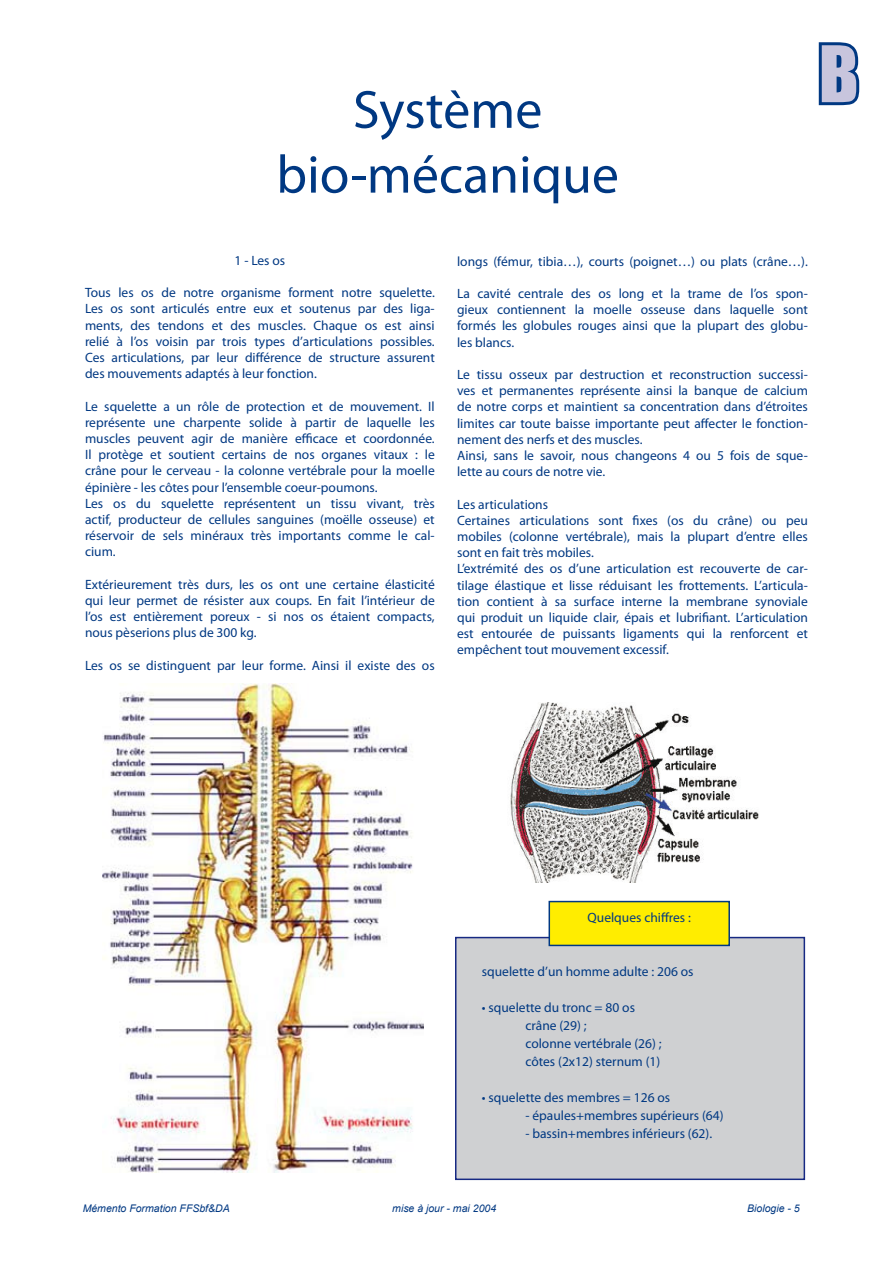
<style>
.page{position:relative;width:893px;height:1263px;background:#fff}
.page>*{position:absolute;margin:0;border:0;box-sizing:border-box;transform-origin:0 0}
.t1{font:72px "Impact";color:#c8c5dd}
.t2{font:54px/64.8px "Myriad Pro";color:#003882;text-align:center}
.t3{font:13.5px/16.2px "Myriad Pro";color:#003882}
.t4{font:italic 10.5px "Arial";color:#003882}
</style>
<div class="page">
<svg style="left:818px;top:42px;width:42px;height:64px"></svg>
<div style="left:456px;top:937px;width:348px;height:242px;background:#cfd0d2"></div>
<div style="left:455px;top:937px;width:350px;height:243px;border:2px solid #172983"></div>
<div style="left:549px;top:901px;width:180px;height:44px;background:#ffed00"></div>
<div style="left:549px;top:901px;width:181px;height:45px;border:2px solid #003882"></div>
<img style="left:102px;top:684px;width:322px;height:488px">
<img style="left:510px;top:702px;width:249px;height:180px">
<h2 class="t2" style="left:276px;top:82px;width:344px">Système bio-mécanique</h2>
<h1 class="t1" style="left:819px;top:40px;width:41px">B</h1>
<p class="t3" style="left:235px;top:253px;width:52px">1 - Les os</p>
<p class="t3" style="left:85px;top:286px;width:351px;text-align:justify">Tous les os de notre organisme forment notre squelette.<br>Les os sont articulés entre eux et soutenus par des liga&shy;ments, des tendons et des muscles. Chaque os est ainsi relié à l’os voisin par trois types d’articulations possibles.<br>Ces articulations, par leur différence de structure assurent des mouvements adaptés à leur fonction.</p>
<p class="t3" style="left:85px;top:399px;width:351px">Le squelette a un rôle de protection et de mouvement. Il représente une charpente solide à partir de laquelle les muscles peuvent agir de manière efficace et coordonnée.<br>Il protège et soutient certains de nos organes vitaux : le crâne pour le cerveau - la colonne vertébrale pour la moelle épinière - les côtes pour l’ensemble coeur-poumons.<br>Les os du squelette représentent un tissu vivant, très actif, producteur de cellules sanguines (moëlle osseuse) et réservoir de sels minéraux très importants comme le cal&shy;cium.</p>
<p class="t3" style="left:85px;top:577px;width:351px;text-align:justify">Extérieurement très durs, les os ont une certaine élasticité qui leur permet de résister aux coups. En fait l’intérieur de l’os est entièrement poreux - si nos os étaient compacts, nous pèserions plus de 300 kg.</p>
<p class="t3" style="left:85px;top:658px;width:351px">Les os se distinguent par leur forme. Ainsi il existe des os</p>
<p class="t3" style="left:457px;top:254px;width:352px">longs (fémur, tibia…), courts (poignet…) ou plats (crâne…).</p>
<p class="t3" style="left:457px;top:286px;width:352px;text-align:justify">La cavité centrale des os long et la trame de l’os spon&shy;gieux contiennent la moelle osseuse dans laquelle sont formés les globules rouges ainsi que la plupart des globu&shy;les blancs.</p>
<p class="t3" style="left:457px;top:367px;width:352px">Le tissu osseux par destruction et reconstruction successi&shy;ves et permanentes représente ainsi la banque de calcium de notre corps et maintient sa concentration dans d’étroites limites car toute baisse importante peut affecter le fonction&shy;nement des nerfs et des muscles.<br>Ainsi, sans le savoir, nous changeons 4 ou 5 fois de sque&shy;lette au cours de notre vie.</p>
<p class="t3" style="left:457px;top:497px;width:352px">Les articulations<br>Certaines articulations sont fixes (os du crâne) ou peu mobiles (colonne vertébrale), mais la plupart d’entre elles sont en fait très mobiles.<br>L’extrémité des os d’une articulation est recouverte de car&shy;tilage élastique et lisse réduisant les frottements. L’articula&shy;tion contient à sa surface interne la membrane synoviale qui produit un liquide clair, épais et lubrifiant. L’articulation est entourée de puissants ligaments qui la renforcent et empêchent tout mouvement excessif.</p>
<p class="t3" style="left:588px;top:910px;width:105px">Quelques chiffres :</p>
<p class="t3" style="left:482px;top:964px;width:213px">squelette d’un homme adulte : 206 os</p>
<p class="t3" style="left:525px;top:998px;width:138px;line-height:18px;text-indent:-43px">• squelette du tronc = 80 os crâne (29) ;<br>colonne vertébrale (26) ; côtes (2x12) sternum (1)</p>
<p class="t3" style="left:482px;top:1089px;width:190px">• squelette des membres = 126 os</p>
<p class="t3" style="left:525px;top:1108px;width:200px">- épaules+membres supérieurs (64)</p>
<p class="t3" style="left:525px;top:1126px;width:188px">- bassin+membres inférieurs (62).</p>
<p class="t4" style="left:83px;top:1204px;width:149px">Mémento Formation FFSbf&amp;DA</p>
<p class="t4" style="left:392px;top:1204px;width:105px">mise à jour - mai 2004</p>
<p class="t4" style="left:747px;top:1204px;width:54px">Biologie - 5</p>
</div>
